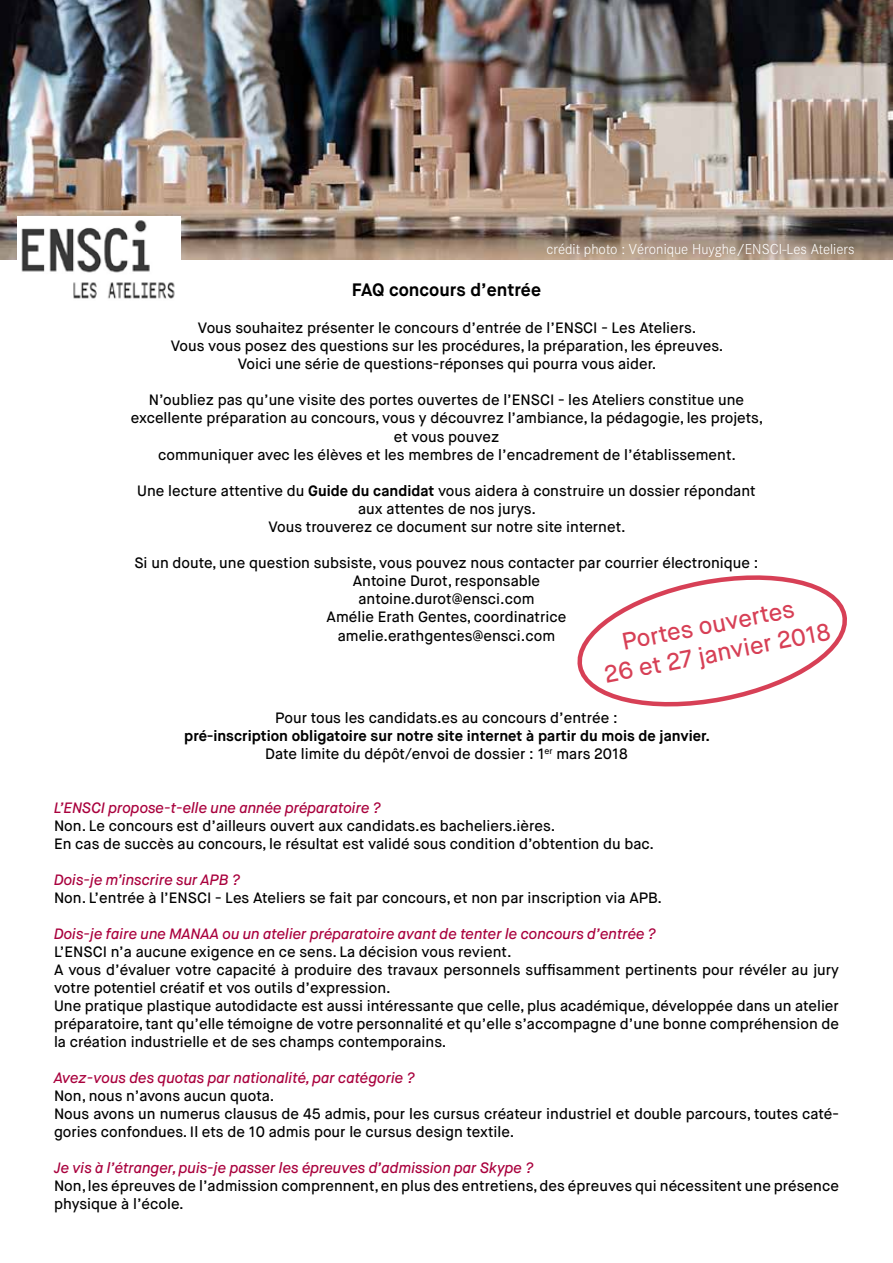
<style>
.page{position:relative;width:893px;height:1263px;background:#fff}
.page>*{position:absolute;margin:0;border:0;box-sizing:border-box;transform-origin:0 0}
.t1{font:500 24px/28.8px "Maison Neue";color:#d74056;text-align:center}
.t2{font:700 18px "Maison Neue";color:#000}
.t3{font:500 15px/18px "Maison Neue";color:#000}
.t4{font:italic 500 15px "Maison Neue";color:#a9013d}
.t5{font:700 15px/18px "Maison Neue";color:#000;text-align:center}
.t6{font:300 15px "Corporate S";color:#fff}
.s1{font-weight:700}
.s2{font-weight:500}
</style>
<div class="page">
<img style="left:0;top:0;width:893px;height:259px">
<svg style="left:577px;top:575px;width:270px;height:132px"></svg>
<img style="left:17px;top:217px;width:164px;height:82px">
<p class="t6" style="left:546px;top:240px;width:310px">crédit photo : Véronique Huyghe/ENSCI-Les Ateliers</p>
<p class="t2" style="left:352px;top:278px;width:191px">FAQ concours d’entrée</p>
<p class="t3" style="left:171px;top:319px;width:554px;text-align:center">Vous souhaitez présenter le concours d’entrée de l’ENSCI - Les Ateliers.<br>Vous vous posez des questions sur les procédures, la préparation, les épreuves.<br>Voici une série de questions-réponses qui pourra vous aider.</p>
<p class="t3" style="left:131px;top:391px;width:634px;text-align:center">N’oubliez pas qu’une visite des portes ouvertes de l’ENSCI - les Ateliers constitue une excellente préparation au concours, vous y découvrez l’ambiance, la pédagogie, les projets, et vous pouvez<br>communiquer avec les élèves et les membres de l’encadrement de l’établissement.</p>
<p class="t3" style="left:137px;top:481px;width:620px;text-align:center">Une lecture attentive du <span class="s1">Guide du candidat</span> vous aidera à construire un dossier répondant aux attentes de nos jurys.<br>Vous trouverez ce document sur notre site internet.</p>
<p class="t3" style="left:135px;top:553px;width:625px;text-align:center">Si un doute, une question subsiste, vous pouvez nous contacter par courrier électronique :<br>Antoine Durot, responsable<br>antoine.durot@ensci.com<br>Amélie Erath Gentes, coordinatrice</p>
<p class="t3" style="left:338px;top:627px;width:219px">amelie.erathgentes@ensci.com</p>
<h1 class="t1" style="left:596px;top:633px;width:231px;rotate:-11deg">Portes ouvertes<br>26 et 27 janvier 2018</h1>
<p class="t3" style="left:275px;top:709px;width:344px">Pour tous les candidats.es au concours d’entrée :</p>
<p class="t5" style="left:184px;top:727px;width:527px">pré-inscription obligatoire sur notre site internet à partir du mois de janvier.<br><span class="s2">Date limite du dépôt/envoi de dossier : 1</span><sup>er</sup> <span class="s2">mars 2018</span></p>
<p class="t4" style="left:54px;top:798px;width:329px">L’ENSCI propose-t-elle une année préparatoire ?</p>
<p class="t3" style="left:54px;top:817px;width:602px">Non. Le concours est d’ailleurs ouvert aux candidats.es bacheliers.ières.<br>En cas de succès au concours, le résultat est validé sous condition d’obtention du bac.</p>
<p class="t4" style="left:54px;top:870px;width:188px">Dois-je m’inscrire sur APB ?</p>
<p class="t3" style="left:54px;top:889px;width:609px">Non. L’entrée à l’ENSCI - Les Ateliers se fait par concours, et non par inscription via APB.</p>
<p class="t4" style="left:54px;top:924px;width:604px">Dois-je faire une MANAA ou un atelier préparatoire avant de tenter le concours d’entrée ?</p>
<p class="t3" style="left:54px;top:943px;width:786px">L’ENSCI n’a aucune exigence en ce sens. La décision vous revient.<br>A vous d’évaluer votre capacité à produire des travaux personnels suffisamment pertinents pour révéler au jury votre potentiel créatif et vos outils d’expression.<br>Une pratique plastique autodidacte est aussi intéressante que celle, plus académique, développée dans un atelier préparatoire, tant qu’elle témoigne de votre personnalité et qu’elle s’accompagne d’une bonne compréhension de la création industrielle et de ses champs contemporains.</p>
<p class="t4" style="left:54px;top:1068px;width:363px">Avez-vous des quotas par nationalité, par catégorie ?</p>
<p class="t3" style="left:54px;top:1087px;width:786px">Non, nous n’avons aucun quota.<br>Nous avons un numerus clausus de 45 admis, pour les cursus créateur industriel et double parcours, toutes caté&shy;gories confondues. Il ets de 10 admis pour le cursus design textile.</p>
<p class="t4" style="left:54px;top:1158px;width:482px">Je vis à l’étranger, puis-je passer les épreuves d’admission par Skype ?</p>
<p class="t3" style="left:54px;top:1177px;width:786px">Non, les épreuves de l’admission comprennent, en plus des entretiens, des épreuves qui nécessitent une présence physique à l’école.</p>
</div>
